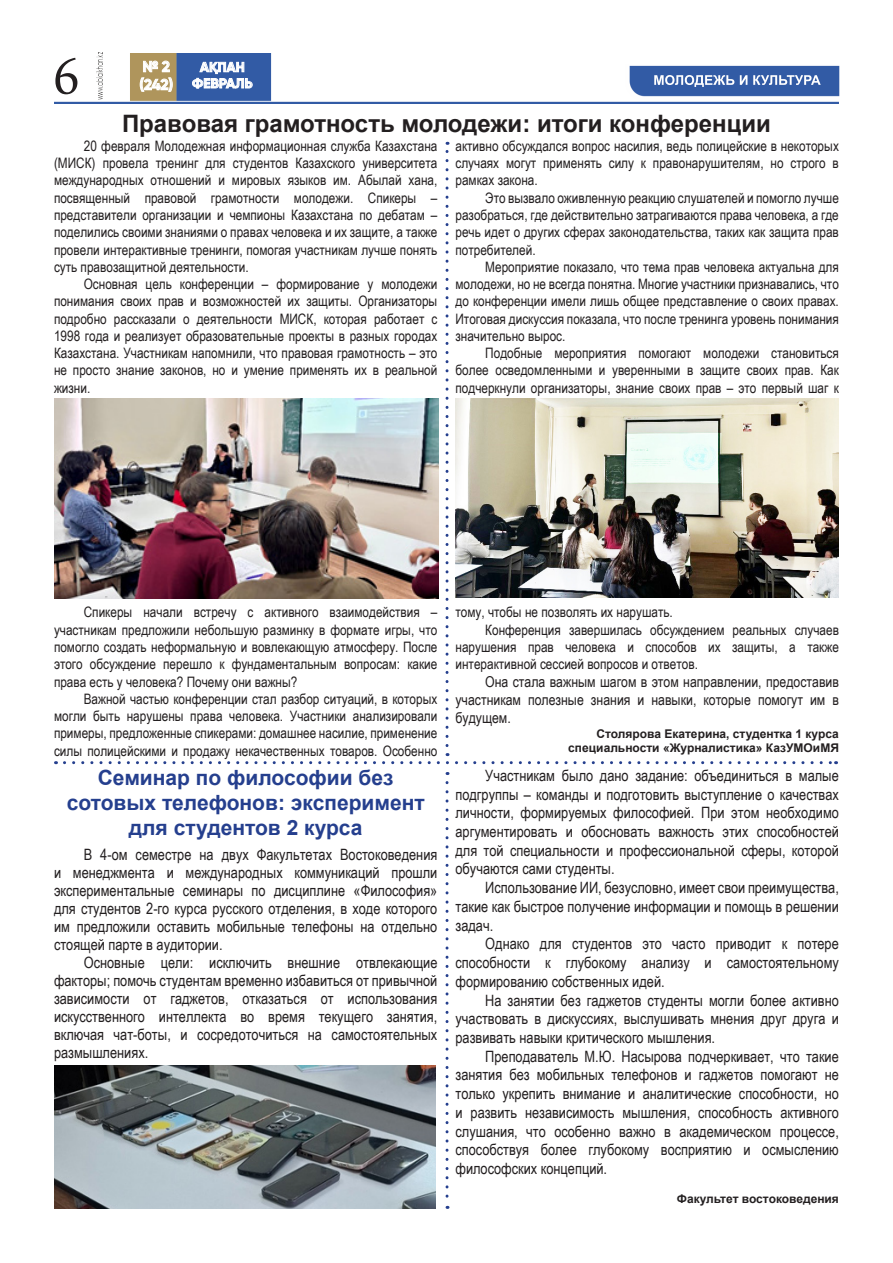
<style>
.page{position:relative;width:893px;height:1263px;background:#fff}
.page>*{position:absolute;margin:0;border:0;box-sizing:border-box;transform-origin:0 0}
.t1{font:75px "Arabic Typesetting";color:#231f20}
.t2{font:700 24px "Arial";color:#231f20}
.t3{font:700 21px/25.2px "Arial";color:#253f8e;text-align:center}
.t4{font:15.6px/18.8px "Arial Narrow";color:#231f20;text-align:justify}
.t5{font:15px/18px "Arial Narrow";color:#231f20;text-align:justify}
.t6{font:700 15px "Gilroy";color:#fff}
.t7{font:14.4px/17.2px "Arial Narrow";color:#231f20;text-align:justify}
.t8{font:700 13.5px "Gilroy";letter-spacing:.01em;color:#fff}
.t9{font:700 12px "Arial";color:#231f20}
</style>
<div class="page">
<img style="left:54px;top:53px;width:785px;height:51px">
<img style="left:625px;top:65px;width:214px;height:35px">
<img style="left:97px;top:53px;width:5px;height:46px">
<svg style="left:192px;top:62px;width:61px;height:26px;background:#7993c4"></svg>
<svg style="left:140px;top:61px;width:33px;height:31px"></svg>
<svg style="left:446px;top:142px;width:2px;height:604px"></svg>
<svg style="left:654px;top:75px;width:167px;height:12px"></svg>
<svg style="left:64px;top:753px;width:773px;height:11px"></svg>
<svg style="left:446px;top:782px;width:2px;height:427px"></svg>
<img style="left:54px;top:1066px;width:382px;height:143px">
<img style="left:55px;top:399px;width:384px;height:200px">
<img style="left:456px;top:399px;width:383px;height:199px">
<p class="t1" style="left:54px;top:40px;width:26px">6</p>
<p class="t8" style="left:200px;top:59px;width:46px">АҚПАН</p>
<p class="t6" style="left:143px;top:57px;width:29px">№ 2</p>
<p class="t6" style="left:139px;top:75px;width:35px">(242)</p>
<p class="t8" style="left:192px;top:75px;width:62px">ФЕВРАЛЬ</p>
<p class="t2" style="left:122px;top:107px;width:650px">Правовая грамотность молодежи: итоги конференции</p>
<p class="t7" style="left:54px;top:137px;width:385px;text-indent:30px">20 февраля Молодежная информационная служба Казахстана (МИСК) провела тренинг для студентов Казахского университета международных отношений и мировых языков им. Абылай хана, посвященный правовой грамотности молодежи. Спикеры – представители организации и чемпионы Казахстана по дебатам – поделились своими знаниями о правах человека и их защите, а также провели интерактивные тренинги, помогая участникам лучше понять суть правозащитной деятельности.</p>
<p class="t7" style="left:54px;top:275px;width:385px;text-indent:30px">Основная цель конференции – формирование у молодежи понимания своих прав и возможностей их защиты. Организаторы подробно рассказали о деятельности МИСК, которая работает с 1998 года и реализует образовательные проекты в разных городах Казахстана. Участникам напомнили, что правовая грамотность – это не просто знание законов, но и умение применять их в реальной жизни.</p>
<p class="t7" style="left:455px;top:137px;width:385px">активно обсуждался вопрос насилия, ведь полицейские в некоторых случаях могут применять силу к правонарушителям, но строго в рамках закона.</p>
<p class="t7" style="left:455px;top:188px;width:385px;text-indent:30px">Это вызвало оживленную реакцию слушателей и помогло лучше разобраться, где действительно затрагиваются права человека, а где речь идет о других сферах законодательства, таких как защита прав потребителей.</p>
<p class="t7" style="left:455px;top:258px;width:385px;text-indent:30px">Мероприятие показало, что тема прав человека актуальна для молодежи, но не всегда понятна. Многие участники признавались, что до конференции имели лишь общее представление о своих правах.<br>Итоговая дискуссия показала, что после тренинга уровень понимания значительно вырос.</p>
<p class="t7" style="left:455px;top:344px;width:385px;text-indent:30px">Подобные мероприятия помогают молодежи становиться более осведомленными и уверенными в защите своих прав. Как подчеркнули организаторы, знание своих прав – это первый шаг к</p>
<p class="t7" style="left:54px;top:603px;width:385px;text-indent:30px">Спикеры начали встречу с активного взаимодействия – участникам предложили небольшую разминку в формате игры, что помогло создать неформальную и вовлекающую атмосферу. После этого обсуждение перешло к фундаментальным вопросам: какие права есть у человека? Почему они важны?</p>
<p class="t7" style="left:54px;top:690px;width:385px;text-indent:30px">Важной частью конференции стал разбор ситуаций, в которых могли быть нарушены права человека. Участники анализировали примеры, предложенные спикерами: домашнее насилие, применение силы полицейскими и продажу некачественных товаров. Особенно</p>
<p class="t3" style="left:67px;top:765px;width:359px">Семинар по философии без сотовых телефонов: эксперимент для студентов 2 курса</p>
<p class="t4" style="left:54px;top:845px;width:385px;line-height:18px;text-indent:30px">В 4-ом семестре на двух Факультетах Востоковедения и менеджмента и международных коммуникаций прошли экспериментальные семинары по дисциплине «Философия» для студентов 2-го курса русского отделения, в ходе которого им предложили оставить мобильные телефоны на отдельно стоящей парте в аудитории.</p>
<p class="t4" style="left:54px;top:953px;width:385px;line-height:18px;text-indent:30px">Основные цели: исключить внешние отвлекающие факторы; помочь студентам временно избавиться от привычной зависимости от гаджетов, отказаться от использования искусственного интеллекта во время текущего занятия, включая чат-боты, и сосредоточиться на самостоятельных размышлениях.</p>
<p class="t7" style="left:455px;top:603px;width:219px">тому, чтобы не позволять их нарушать.</p>
<p class="t7" style="left:455px;top:620px;width:385px;text-indent:30px">Конференция завершилась обсуждением реальных случаев нарушения прав человека и способов их защиты, а также интерактивной сессией вопросов и ответов.</p>
<p class="t5" style="left:455px;top:672px;width:385px;text-indent:30px">Она стала важным шагом в этом направлении, предоставив участникам полезные знания и навыки, которые помогут им в будущем.</p>
<p class="t9" style="left:596px;top:725px;width:244px">Столярова Екатерина, студентка 1 курса</p>
<p class="t9" style="left:568px;top:739px;width:272px">специальности «Журналистика» КазУМОиМЯ</p>
<p class="t4" style="left:455px;top:765px;width:385px;text-indent:30px">Участникам было дано задание: объединиться в малые подгруппы – команды и подготовить выступление о качествах личности, формируемых философией. При этом необходимо аргументировать и обосновать важность этих способностей для той специальности и профессиональной сферы, которой обучаются сами студенты.</p>
<p class="t4" style="left:455px;top:878px;width:385px;text-indent:30px">Использование ИИ, безусловно, имеет свои преимущества, такие как быстрое получение информации и помощь в решении задач.</p>
<p class="t4" style="left:455px;top:934px;width:385px;text-indent:30px">Однако для студентов это часто приводит к потере способности к глубокому анализу и самостоятельному формированию собственных идей.</p>
<p class="t4" style="left:455px;top:990px;width:385px;text-indent:30px">На занятии без гаджетов студенты могли более активно участвовать в дискуссиях, выслушивать мнения друг друга и развивать навыки критического мышления.</p>
<p class="t4" style="left:455px;top:1046px;width:385px;text-indent:30px">Преподаватель М.Ю. Насырова подчеркивает, что такие занятия без мобильных телефонов и гаджетов помогают не только укрепить внимание и аналитические способности, но и развить независимость мышления, способность активного слушания, что особенно важно в академическом процессе, способствуя более глубокому восприятию и осмыслению философских концепций.</p>
<p class="t9" style="left:677px;top:1190px;width:164px">Факультет востоковедения</p>
</div>
